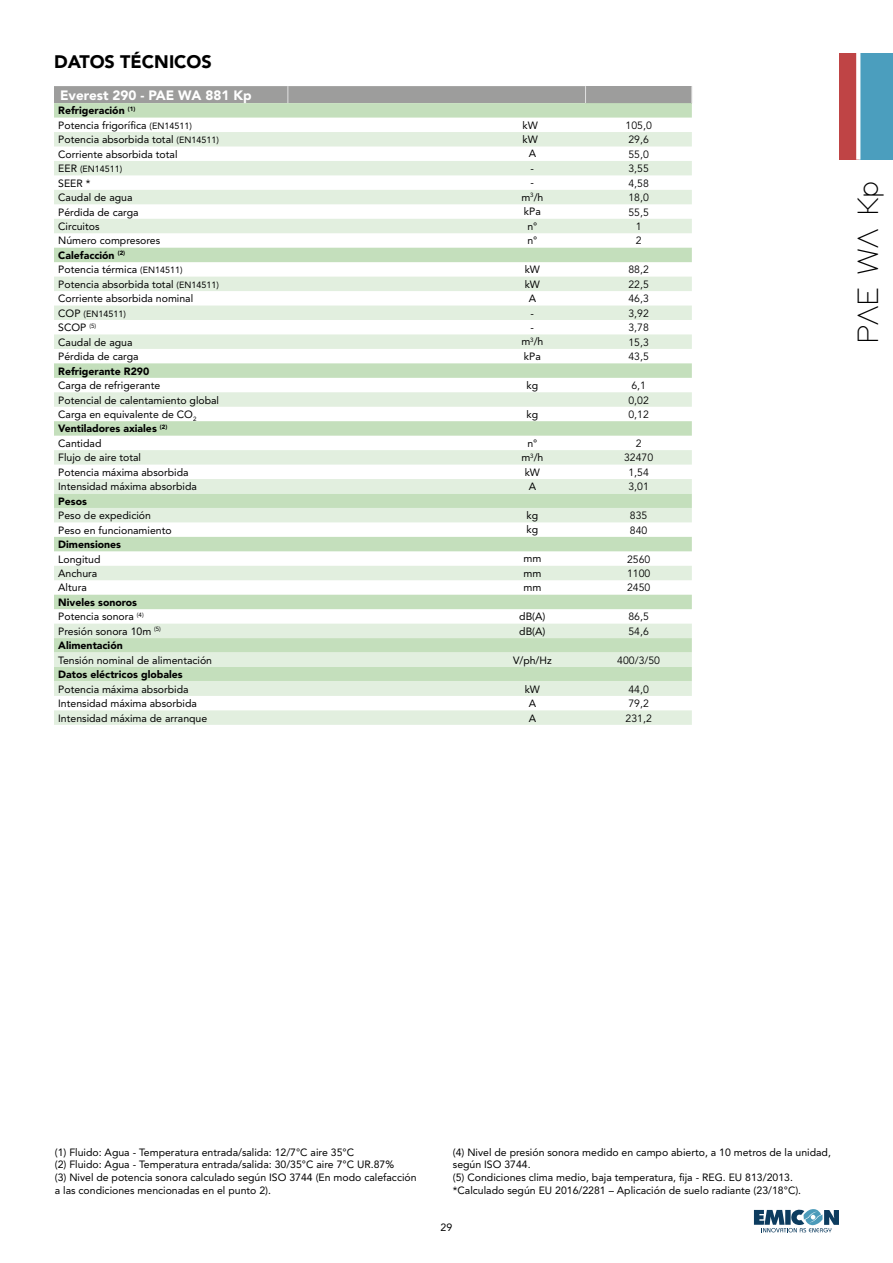
<style>
.page{position:relative;width:893px;height:1263px;background:#fff}
.page>*{position:absolute;margin:0;border:0;box-sizing:border-box;transform-origin:0 0}
.t1{font:500 30px "Adam";color:#000}
.t2{font:900 18px "Avenir LT Std";color:#000}
.t3{font:900 13.5px "Avenir LT Std";color:#fff}
.t4{font:10.5px/14.4px "Avenir LT Std";color:#000}
.t5{font:10.5px/14.4px "Avenir LT Std";color:#000}
.t6{font:900 10.5px "Avenir LT Std";color:#000}
.t7{font:9px "Avenir LT Std";color:#000}
.s1{font-weight:900}
.s2{font-size:9px}
.s3{font-size:10.5px}
</style>
<div class="page">
<div style="left:839px;top:53px;width:54px;height:107px;background:#4b9ebe"></div>
<svg style="left:754px;top:1209px;width:85px;height:23px"></svg>
<div style="left:839px;top:53px;width:19px;height:107px;background:#bf4445"></div>
<svg style="left:856px;top:53px;width:4px;height:107px"></svg>
<div style="left:585px;top:86px;width:107px;height:17px;background:#9d9d9c"></div>
<div style="left:54px;top:103px;width:638px;height:15px;background:#c4dfbc"></div>
<svg style="left:54px;top:132px;width:638px;height:593px"></svg>
<svg style="left:692px;top:87px;width:1px;height:16px"></svg>
<div style="left:54px;top:86px;width:532px;height:17px;background:#9d9d9c"></div>
<h2 class="t2" style="left:54px;top:50px;width:159px">DATOS TÉCNICOS</h2>
<p class="t4" style="left:58px;top:104px;width:162px"><span class="s1">Refrigeración</span> <sup>(1)<br></sup>Potencia frigorífica <span class="s2">(EN14511)<br></span>Potencia absorbida total <span class="s2">(EN14511)<br></span>Corriente absorbida total</p>
<p class="t7" style="left:58px;top:164px;width:66px"><span class="s3">EER</span> (EN14511)</p>
<p class="t4" style="left:58px;top:176px;width:162px">SEER *<br>Caudal de agua<br>Pérdida de carga<br>Circuitos<br>Número compresores<br><span class="s1">Calefacción</span> <sup>(2)<br></sup>Potencia térmica <span class="s2">(EN14511)<br></span>Potencia absorbida total <span class="s2">(EN14511)<br></span>Corriente absorbida nominal</p>
<p class="t7" style="left:58px;top:308px;width:69px"><span class="s3">COP</span> (EN14511)</p>
<p class="t4" style="left:58px;top:320px;width:82px">SCOP <sup>(5)<br></sup>Caudal de agua<br>Pérdida de carga</p>
<p class="t6" style="left:58px;top:365px;width:93px">Refrigerante R290</p>
<p class="t4" style="left:58px;top:378px;width:162px">Carga de refrigerante<br>Potencial de calentamiento global<br>Carga en equivalente de CO<sub>2<br></sub><span class="s1">Ventiladores axiales</span> <sup>(2)<br></sup>Cantidad<br>Flujo de aire total<br>Potencia máxima absorbida<br>Intensidad máxima absorbida</p>
<p class="t6" style="left:58px;top:495px;width:30px">Pesos</p>
<p class="t4" style="left:58px;top:508px;width:115px">Peso de expedición<br>Peso en funcionamiento</p>
<p class="t6" style="left:58px;top:538px;width:64px">Dimensiones</p>
<p class="t4" style="left:58px;top:552px;width:44px">Longitud<br>Anchura<br>Altura</p>
<p class="t4" style="left:58px;top:595px;width:104px"><span class="s1">Niveles sonoros<br></span>Potencia sonora <sup>(4)<br></sup>Presión sonora 10m <sup>(5)<br></sup><span class="s1">Alimentación</span></p>
<p class="t4" style="left:58px;top:653px;width:155px">Tensión nominal de alimentación</p>
<p class="t6" style="left:58px;top:668px;width:126px">Datos eléctricos globales</p>
<p class="t4" style="left:58px;top:682px;width:151px">Potencia máxima absorbida<br>Intensidad máxima absorbida<br>Intensidad máxima de arranque</p>
<p class="t3" style="left:60px;top:87px;width:193px">Everest 290 - PAE WA 881 Kp</p>
<p class="t4" style="left:523px;top:118px;width:17px">kW</p>
<p class="t5" style="left:626px;top:118px;width:28px">105,0</p>
<p class="t4" style="left:523px;top:132px;width:17px">kW</p>
<p class="t5" style="left:628px;top:133px;width:22px">29,6</p>
<p class="t4" style="left:529px;top:147px;width:9px">A</p>
<p class="t5" style="left:628px;top:147px;width:22px">55,0</p>
<p class="t4" style="left:531px;top:161px;width:5px">-</p>
<p class="t5" style="left:628px;top:162px;width:22px">3,55</p>
<p class="t4" style="left:531px;top:176px;width:5px">-</p>
<p class="t5" style="left:628px;top:176px;width:22px">4,58</p>
<p class="t4" style="left:521px;top:190px;width:24px">m<sup>3</sup>/h</p>
<p class="t5" style="left:628px;top:191px;width:22px">18,0</p>
<p class="t4" style="left:524px;top:204px;width:18px">kPa</p>
<p class="t5" style="left:628px;top:205px;width:22px">55,5</p>
<p class="t4" style="left:527px;top:219px;width:12px">n°</p>
<p class="t5" style="left:636px;top:219px;width:7px">1</p>
<p class="t4" style="left:527px;top:233px;width:12px">n°</p>
<p class="t5" style="left:636px;top:234px;width:7px">2</p>
<p class="t4" style="left:525px;top:262px;width:17px">kW</p>
<p class="t5" style="left:628px;top:263px;width:22px">88,2</p>
<p class="t4" style="left:525px;top:277px;width:17px">kW</p>
<p class="t5" style="left:628px;top:277px;width:22px">22,5</p>
<p class="t4" style="left:529px;top:291px;width:9px">A</p>
<p class="t5" style="left:628px;top:292px;width:22px">46,3</p>
<p class="t4" style="left:531px;top:306px;width:5px">-</p>
<p class="t5" style="left:628px;top:306px;width:22px">3,92</p>
<p class="t4" style="left:531px;top:320px;width:5px">-</p>
<p class="t5" style="left:628px;top:321px;width:22px">3,78</p>
<p class="t4" style="left:521px;top:335px;width:24px">m<sup>3</sup>/h</p>
<p class="t5" style="left:628px;top:335px;width:22px">15,3</p>
<p class="t4" style="left:524px;top:349px;width:18px">kPa</p>
<p class="t5" style="left:628px;top:350px;width:22px">43,5</p>
<p class="t4" style="left:527px;top:378px;width:13px">kg</p>
<p class="t5" style="left:628px;top:378px;width:22px">6,1<br>0,02</p>
<p class="t4" style="left:527px;top:407px;width:13px">kg</p>
<p class="t5" style="left:628px;top:407px;width:22px">0,12</p>
<p class="t4" style="left:527px;top:436px;width:12px">n°</p>
<p class="t5" style="left:636px;top:436px;width:7px">2</p>
<p class="t4" style="left:521px;top:450px;width:24px">m<sup>3</sup>/h</p>
<p class="t5" style="left:624px;top:451px;width:31px">32470</p>
<p class="t4" style="left:525px;top:465px;width:17px">kW</p>
<p class="t5" style="left:628px;top:465px;width:22px">1,54</p>
<p class="t4" style="left:529px;top:479px;width:9px">A</p>
<p class="t5" style="left:628px;top:480px;width:22px">3,01</p>
<p class="t4" style="left:527px;top:508px;width:13px">kg</p>
<p class="t5" style="left:630px;top:509px;width:19px">835</p>
<p class="t4" style="left:527px;top:523px;width:13px">kg</p>
<p class="t5" style="left:630px;top:523px;width:19px">840</p>
<p class="t4" style="left:523px;top:551px;width:19px">mm</p>
<p class="t5" style="left:627px;top:552px;width:25px">2560</p>
<p class="t4" style="left:523px;top:566px;width:19px">mm</p>
<p class="t5" style="left:627px;top:566px;width:25px">1100</p>
<p class="t4" style="left:523px;top:580px;width:19px">mm</p>
<p class="t5" style="left:627px;top:581px;width:25px">2450</p>
<p class="t4" style="left:519px;top:610px;width:28px">dB(A)</p>
<p class="t5" style="left:628px;top:610px;width:22px">86,5</p>
<p class="t4" style="left:519px;top:624px;width:28px">dB(A)</p>
<p class="t5" style="left:628px;top:624px;width:22px">54,6</p>
<p class="t4" style="left:513px;top:653px;width:40px">V/ph/Hz</p>
<p class="t5" style="left:617px;top:653px;width:44px">400/3/50</p>
<p class="t4" style="left:525px;top:682px;width:17px">kW</p>
<p class="t5" style="left:628px;top:682px;width:22px">44,0</p>
<p class="t4" style="left:529px;top:696px;width:9px">A</p>
<p class="t5" style="left:628px;top:697px;width:22px">79,2</p>
<p class="t4" style="left:529px;top:711px;width:9px">A</p>
<p class="t5" style="left:626px;top:711px;width:28px">231,2</p>
<h1 class="t1" style="left:855px;top:344px;width:165px;rotate:-90deg">PAE WA Kp</h1>
<p class="t4" style="left:55px;top:1146px;width:363px;line-height:12.6px">(1) Fluido: Agua - Temperatura entrada/salida: 12/7°C aire 35°C<br>(2) Fluido: Agua - Temperatura entrada/salida: 30/35°C aire 7°C UR.87%<br>(3) Nivel de potencia sonora calculado según ISO 3744 (En modo calefacción a las condiciones mencionadas en el punto 2).</p>
<p class="t4" style="left:453px;top:1146px;width:380px;line-height:12.6px">(4) Nivel de presión sonora medido en campo abierto, a 10 metros de la unidad, según ISO 3744.<br>(5) Condiciones clima medio, baja temperatura, fija - REG. EU 813/2013. *Calculado según EU 2016/2281 – Aplicación de suelo radiante (23/18°C).</p>
<p class="t4" style="left:441px;top:1220px;width:13px">29</p>
</div>
